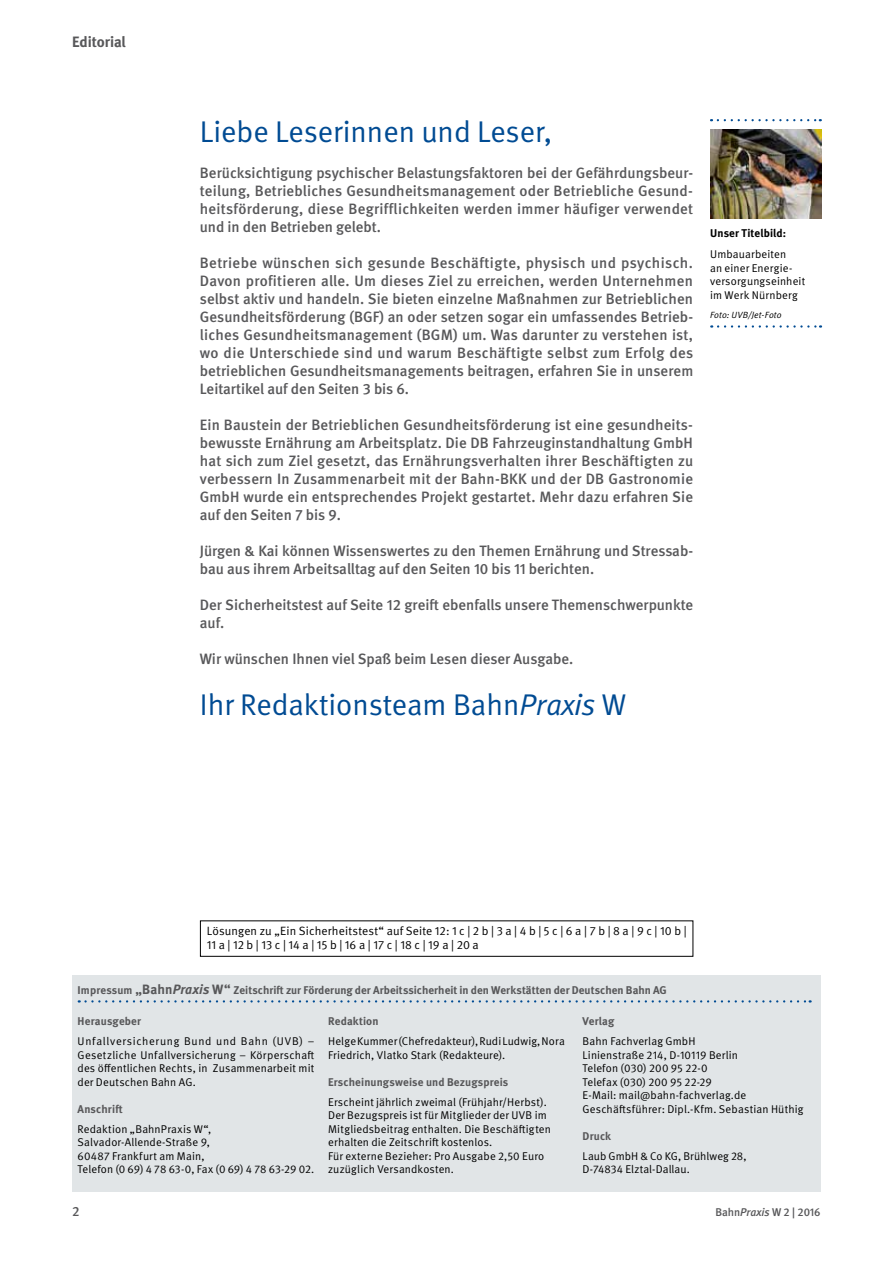
<style>
.page{position:relative;width:893px;height:1263px;background:#fff}
.page>*{position:absolute;margin:0;border:0;box-sizing:border-box;transform-origin:0 0}
.t1{font:30px "DGUV Meta";color:#004b93}
.t2{font:500 15px/18px "DGUV Meta";color:#58585a;text-align:justify}
.t3{font:700 15px "DGUV Meta";letter-spacing:-.005em;color:#58585a}
.t4{font:500 13.5px "DGUV Meta";color:#58585a}
.t5{font:12px/14.2px "DGUV Meta";letter-spacing:.01em;color:#000}
.t6{font:11.25px/13.5px "DGUV Meta";letter-spacing:.015em;color:#000}
.t7{font:700 11.25px "DGUV Meta";letter-spacing:.01em;color:#58585a}
.t8{font:500 11.25px "DGUV Meta";color:#58585a}
.t9{font:700 11.25px "DGUV Meta";letter-spacing:.015em;color:#000}
.t10{font:italic 9px "DGUV Meta";letter-spacing:.02em;color:#000}
.s1{font-style:italic}
.s2{font-size:13.5px}
.s3{font-style:italic;font-size:13.5px}
</style>
<div class="page">
<div style="left:72px;top:975px;width:749px;height:216px;background:#e1e5e7"></div>
<svg style="left:79px;top:1000px;width:732px;height:2px"></svg>
<svg style="left:718px;top:119px;width:103px;height:2px"></svg>
<svg style="left:718px;top:325px;width:103px;height:3px"></svg>
<img style="left:710px;top:130px;width:111px;height:88px">
<p class="t3" style="left:72px;top:33px;width:55px">Editorial</p>
<h1 class="t1" style="left:200px;top:114px;width:354px">Liebe Leserinnen und Leser,</h1>
<p class="t2" style="left:200px;top:164px;width:495px">Berücksichtigung psychischer Belastungsfaktoren bei der Gefährdungsbeur&shy;teilung, Betriebliches Gesundheitsmanagement oder Betriebliche Gesund&shy;heitsförderung, diese Begrifflichkeiten werden immer häufiger verwendet und in den Betrieben gelebt.</p>
<p class="t2" style="left:200px;top:254px;width:495px">Betriebe wünschen sich gesunde Beschäftigte, physisch und psychisch.<br>Davon profitieren alle. Um dieses Ziel zu erreichen, werden Unternehmen selbst aktiv und handeln. Sie bieten einzelne Maßnahmen zur Betrieblichen Gesundheitsförderung (BGF) an oder setzen sogar ein umfassendes Betrieb&shy;liches Gesundheitsmanagement (BGM) um. Was darunter zu verstehen ist, wo die Unterschiede sind und warum Beschäftigte selbst zum Erfolg des betrieblichen Gesundheitsmanagements beitragen, erfahren Sie in unserem Leitartikel auf den Seiten 3 bis 6.</p>
<p class="t2" style="left:200px;top:416px;width:495px">Ein Baustein der Betrieblichen Gesundheitsförderung ist eine gesundheits&shy;bewusste Ernährung am Arbeitsplatz. Die DB Fahrzeuginstandhaltung GmbH hat sich zum Ziel gesetzt, das Ernährungsverhalten ihrer Beschäftigten zu verbessern In Zusammenarbeit mit der Bahn-BKK und der DB Gastronomie GmbH wurde ein entsprechendes Projekt gestartet. Mehr dazu erfahren Sie auf den Seiten 7 bis 9.</p>
<p class="t2" style="left:200px;top:542px;width:495px">Jürgen &amp; Kai können Wissenswertes zu den Themen Ernährung und Stressab&shy;bau aus ihrem Arbeitsalltag auf den Seiten 10 bis 11 berichten.</p>
<p class="t2" style="left:200px;top:596px;width:495px">Der Sicherheitstest auf Seite 12 greift ebenfalls unsere Themenschwerpunkte auf.</p>
<p class="t2" style="left:200px;top:650px;width:375px">Wir wünschen Ihnen viel Spaß beim Lesen dieser Ausgabe.</p>
<h1 class="t1" style="left:200px;top:687px;width:428px">Ihr Redaktionsteam Bahn<span class="s1">Praxis</span> W</h1>
<p class="t9" style="left:710px;top:227px;width:78px">Unser Titelbild:</p>
<p class="t6" style="left:710px;top:248px;width:97px">Umbauarbeiten<br>an einer Energie&shy;versorgungseinheit im Werk Nürnberg</p>
<p class="t10" style="left:710px;top:309px;width:73px">Foto: UVB/Jet-Foto</p>
<p class="t5" style="left:207px;top:923px;width:481px">Lösungen zu „Ein Sicherheitstest“ auf Seite 12: 1 c | 2 b | 3 a | 4 b | 5 c | 6 a | 7 b | 8 a | 9 c | 10 b |<br>11 a | 12 b | 13 c | 14 a | 15 b | 16 a | 17 c | 18 c | 19 a | 20 a</p>
<p class="t7" style="left:78px;top:983px;width:591px">Impressum <span class="s2">„Bahn</span><span class="s3">Praxis</span> <span class="s2">W“</span> Zeitschrift zur Förderung der Arbeitssicherheit in den Werkstätten der Deutschen Bahn AG</p>
<p class="t7" style="left:78px;top:1014px;width:65px">Herausgeber</p>
<p class="t6" style="left:78px;top:1035px;width:238px;text-align:justify">Unfallversicherung Bund und Bahn (UVB) – Gesetzliche Unfallversicherung – Körperschaft des öffentlichen Rechts, in Zusammenarbeit mit der Deutschen Bahn AG.</p>
<p class="t7" style="left:78px;top:1102px;width:47px">Anschrift</p>
<p class="t6" style="left:78px;top:1122px;width:238px">Redaktion „BahnPraxis W“,<br>Salvador-Allende-Straße 9,<br>60487 Frankfurt am Main,<br>Telefon (0 69) 4 78 63-0, Fax (0 69) 4 78 63-29 02.</p>
<p class="t7" style="left:328px;top:1014px;width:52px">Redaktion</p>
<p class="t6" style="left:328px;top:1035px;width:238px">Helge Kummer (Chefredakteur), Rudi Ludwig, Nora<br>Friedrich, Vlatko Stark (Redakteure).</p>
<p class="t7" style="left:328px;top:1075px;width:182px">Erscheinungsweise und Bezugspreis</p>
<p class="t6" style="left:328px;top:1095px;width:224px">Erscheint jährlich zweimal (Frühjahr/Herbst).<br>Der Bezugspreis ist für Mitglieder der UVB im Mitgliedsbeitrag enthalten. Die Beschäftigten erhalten die Zeitschrift kostenlos.<br>Für externe Bezieher: Pro Ausgabe 2,50 Euro zuzüglich Versandkosten.</p>
<p class="t7" style="left:583px;top:1014px;width:33px">Verlag</p>
<p class="t6" style="left:583px;top:1035px;width:222px">Bahn Fachverlag GmbH<br>Linienstraße 214, D-10119 Berlin<br>Telefon (030) 200 95 22-0<br>Telefax (030) 200 95 22-29<br>E-Mail: mail@bahn-fachverlag.de<br>Geschäftsführer: Dipl.-Kfm. Sebastian Hüthig</p>
<p class="t7" style="left:583px;top:1129px;width:30px">Druck</p>
<p class="t6" style="left:583px;top:1149px;width:166px">Laub GmbH &amp; Co KG, Brühlweg 28,<br>D-74834 Elztal-Dallau.</p>
<p class="t4" style="left:72px;top:1203px;width:9px">2</p>
<p class="t8" style="left:715px;top:1205px;width:107px">Bahn<span class="s1">Praxis</span> W 2 | 2016</p>
</div>
